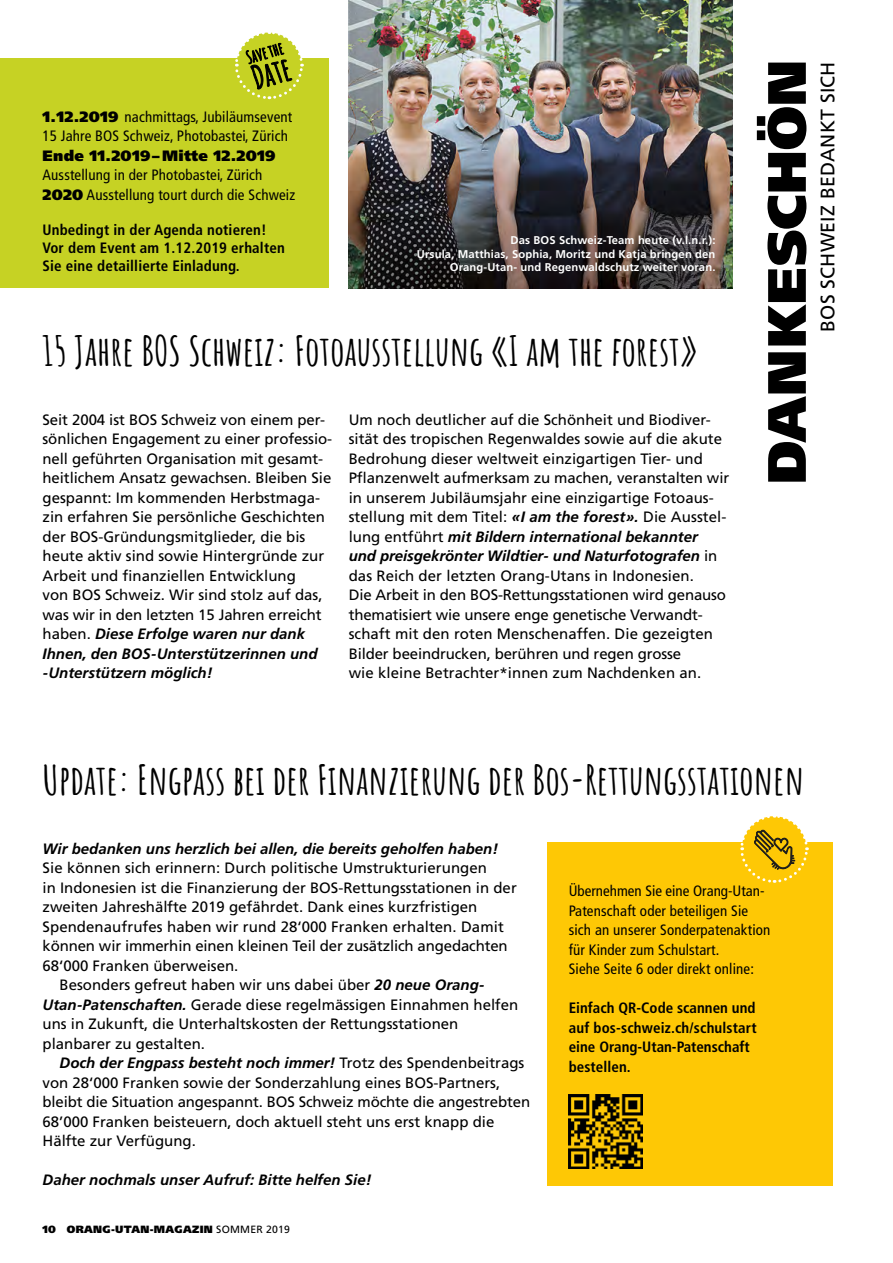
<style>
.page{position:relative;width:893px;height:1263px;background:#fff}
.page>*{position:absolute;margin:0;border:0;box-sizing:border-box;transform-origin:0 0}
.t1{font:900 54px "Frutiger LT Pro";color:#000}
.t2{font:700 40.5px "Amatic SC";color:#000}
.t3{font:19.5px "Frutiger LT Pro";letter-spacing:.01em;color:#000}
.t4{font:15px/19.5px "Frutiger LT Pro";color:#000}
.t5{font:condensed 15px/19.5px "Frutiger LT Pro";letter-spacing:.01em;color:#000}
.t6{font:700 condensed 15px/19.5px "Frutiger LT Pro";letter-spacing:.01em;color:#000}
.t7{font:italic 700 15px "Frutiger LT Pro";color:#000}
.t8{font:900 15px "Frutiger LT Pro";letter-spacing:.02em;color:#000}
.t9{font:700 11.25px/13.5px "Frutiger LT Pro";letter-spacing:.01em;color:#fff;text-align:right}
.t10{font:900 10.5px "Frutiger LT Pro";letter-spacing:.03em;color:#000}
.s1{font-weight:900;font-stretch:normal}
.s2{font-weight:700;font-style:italic}
.s3{font-weight:400;font-style:normal}
.s4{font-weight:400}
</style>
<div class="page">
<img style="left:349px;top:0;width:383px;height:288px">
<div style="left:0;top:59px;width:328px;height:229px;background:#c6d224"></div>
<svg style="left:233px;top:32px;width:71px;height:68px"></svg>
<div style="left:547px;top:842px;width:286px;height:344px;background:#fec805"></div>
<img style="left:569px;top:1095px;width:74px;height:74px">
<svg style="left:740px;top:816px;width:69px;height:67px"></svg>
<p class="t5" style="left:43px;top:107px;width:251px"><span class="s1">1.12.2019</span> nachmittags, Jubiläumsevent<br>15 Jahre BOS Schweiz, Photobastei, Zürich</p>
<p class="t8" style="left:43px;top:146px;width:234px">Ende 11.2019–Mitte 12.2019</p>
<p class="t5" style="left:43px;top:165px;width:254px">Ausstellung in der Photobastei, Zürich<br><span class="s1">2020</span> Ausstellung tourt durch die Schweiz</p>
<p class="t6" style="left:43px;top:220px;width:244px;line-height:18px">Unbedingt in der Agenda notieren!<br>Vor dem Event am 1.12.2019 erhalten<br>Sie eine detaillierte Einladung.</p>
<p class="t9" style="left:417px;top:233px;width:300px">Das BOS Schweiz-Team heute (v.l.n.r.):<br>Ursula, Matthias, Sophia, Moritz und Katja bringen den<br>Orang-Utan- und Regenwaldschutz weiter voran.</p>
<h2 class="t2" style="left:43px;top:320px;width:657px">15 Jahre BOS Schweiz: Fotoausstellung «I am the forest»</h2>
<p class="t4" style="left:43px;top:410px;width:291px">Seit 2004 ist BOS Schweiz von einem per&shy;sönlichen Engagement zu einer professio&shy;nell geführten Organisation mit gesamt&shy;heitlichem Ansatz gewachsen. Bleiben Sie gespannt: Im kommenden Herbstmaga&shy;zin erfahren Sie persönliche Geschichten der BOS-Gründungsmitglieder, die bis heute aktiv sind sowie Hintergründe zur Arbeit und finanziellen Entwicklung<br>von BOS Schweiz. Wir sind stolz auf das, was wir in den letzten 15 Jahren erreicht haben. <span class="s2">Diese Erfolge waren nur dank Ihnen, den BOS-Unterstützerinnen und -Unterstützern möglich!</span></p>
<p class="t4" style="left:349px;top:410px;width:382px">Um noch deutlicher auf die Schönheit und Biodiver&shy;sität des tropischen Regenwaldes sowie auf die akute Bedrohung dieser weltweit einzigartigen Tier- und Pflanzenwelt aufmerksam zu machen, veranstalten wir in unserem Jubiläumsjahr eine einzigartige Fotoaus&shy;stellung mit dem Titel: <span class="s2">«I am the forest».</span> Die Ausstel&shy;lung entführt <span class="s2">mit Bildern international bekannter<br>und preisgekrönter Wildtier- und Naturfotografen</span> in das Reich der letzten Orang-Utans in Indonesien.<br>Die Arbeit in den BOS-Rettungsstationen wird genauso thematisiert wie unsere enge genetische Verwandt&shy;schaft mit den roten Menschenaffen. Die gezeigten Bilder beeindrucken, berühren und regen grosse<br>wie kleine Betrachter*innen zum Nachdenken an.</p>
<h1 class="t1" style="left:754px;top:484px;width:426px;rotate:-90deg">DANKESCHÖN</h1>
<h3 class="t3" style="left:816px;top:332px;width:271px;rotate:-90deg">BOS SCHWEIZ BEDANKT SICH</h3>
<h2 class="t2" style="left:43px;top:749px;width:763px">Update: Engpass bei der Finanzierung der Bos-Rettungsstationen</h2>
<p class="t7" style="left:43px;top:839px;width:457px">Wir bedanken uns herzlich bei allen, die bereits geholfen haben!</p>
<p class="t4" style="left:43px;top:858px;width:446px">Sie können sich erinnern: Durch politische Umstrukturierungen</p>
<p class="t4" style="left:43px;top:878px;width:476px">in Indonesien ist die Finanzierung der BOS-Rettungsstationen in der</p>
<p class="t4" style="left:43px;top:897px;width:436px">zweiten Jahreshälfte 2019 gefährdet. Dank eines kurzfristigen</p>
<p class="t4" style="left:43px;top:917px;width:463px">Spendenaufrufes haben wir rund 28‘000 Franken erhalten. Damit</p>
<p class="t4" style="left:43px;top:936px;width:467px">können wir immerhin einen kleinen Teil der zusätzlich angedachten</p>
<p class="t4" style="left:43px;top:956px;width:197px">68‘000 Franken überweisen.</p>
<p class="t4" style="left:60px;top:975px;width:427px">Besonders gefreut haben wir uns dabei über <span class="s2">20 neue Orang-</span></p>
<p class="t4" style="left:43px;top:995px;width:477px"><span class="s2">Utan-Patenschaften.</span> Gerade diese regelmässigen Einnahmen helfen</p>
<p class="t4" style="left:43px;top:1014px;width:417px">uns in Zukunft, die Unterhaltskosten der Rettungsstationen</p>
<p class="t4" style="left:43px;top:1034px;width:164px">planbarer zu gestalten.</p>
<p class="t7" style="left:60px;top:1054px;width:466px">Doch der Engpass besteht noch immer! <span class="s3">Trotz des Spendenbeitrags</span></p>
<p class="t4" style="left:43px;top:1073px;width:459px">von 28‘000 Franken sowie der Sonderzahlung eines BOS-Partners,</p>
<p class="t4" style="left:43px;top:1092px;width:489px">bleibt die Situation angespannt. BOS Schweiz möchte die angestrebten</p>
<p class="t4" style="left:43px;top:1112px;width:453px">68’000 Franken beisteuern, doch aktuell steht uns erst knapp die</p>
<p class="t4" style="left:43px;top:1131px;width:155px">Hälfte zur Verfügung.</p>
<p class="t7" style="left:43px;top:1171px;width:330px">Daher nochmals unser Aufruf: Bitte helfen Sie!</p>
<p class="t10" style="left:43px;top:1223px;width:249px">10 ORANG-UTAN-MAGAZIN <span class="s4">SOMMER 2019</span></p>
<p class="t5" style="left:569px;top:881px;width:203px">Übernehmen Sie eine Orang-Utan-<br>Patenschaft oder beteiligen Sie sich an unserer Sonderpatenaktion für Kinder zum Schulstart.<br>Siehe Seite 6 oder direkt online:</p>
<p class="t6" style="left:569px;top:998px;width:189px">Einfach QR-Code scannen und auf bos-schweiz.ch/schulstart eine Orang-Utan-Patenschaft bestellen.</p>
</div>
